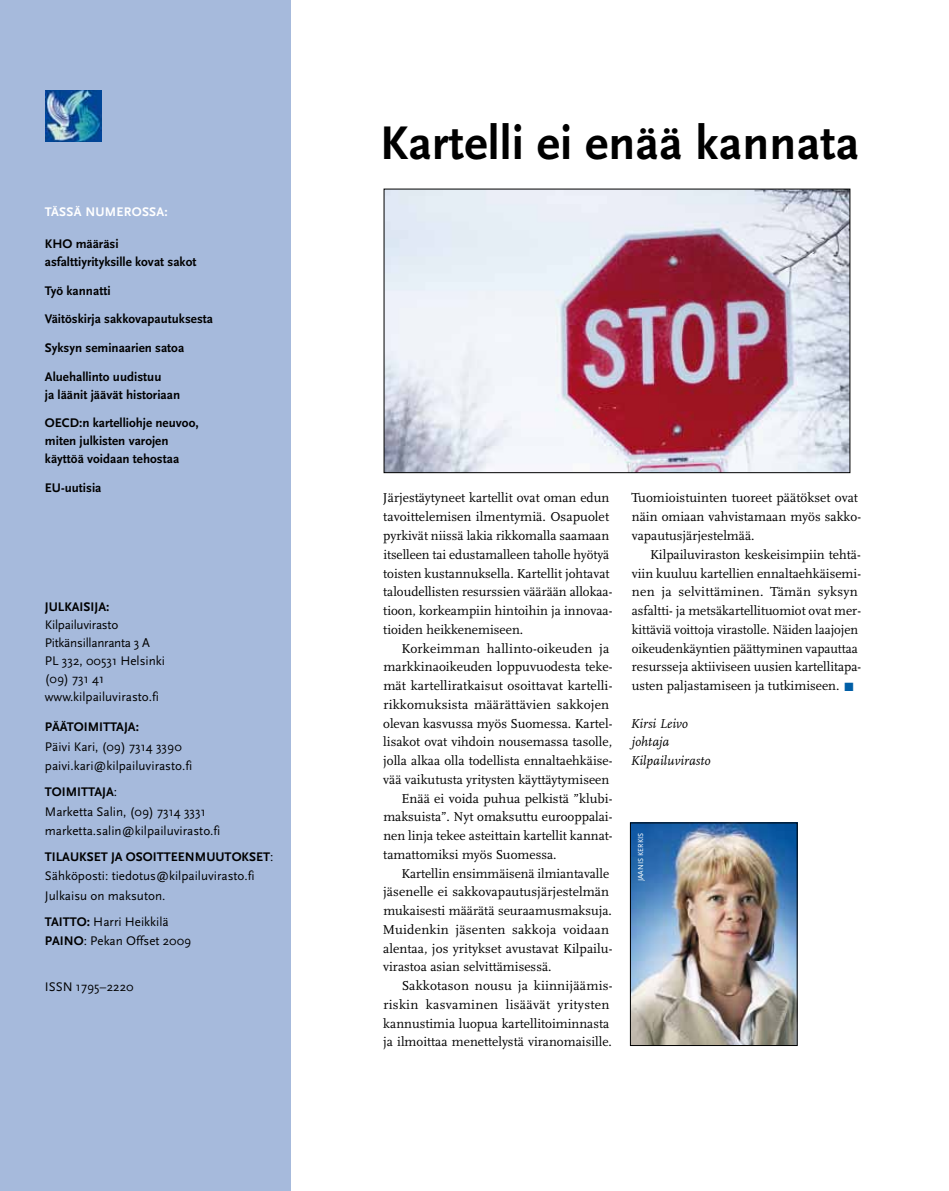
<style>
.page{position:relative;width:949px;height:1191px;background:#fff}
.page>*{position:absolute;margin:0;border:0;box-sizing:border-box;transform-origin:0 0}
.t1{font:700 49.2px "Scala Sans";letter-spacing:.005em;color:#000}
.t2{font:13.5px/18.8px "Scala";color:#000}
.t3{font:13.5px "Scala";letter-spacing:.02em;color:#000}
.t4{font:italic 13.5px/18.8px "Scala";letter-spacing:.005em;color:#000}
.t5{font:13.05px/19.5px "Scala Sans";color:#000}
.t6{font:700 13.05px/28.7px "Scala Sans";color:#000}
.t7{font:700 13.05px "Scala Sans";letter-spacing:.02em;color:#fff}
.t8{font:7.5px "Scala Sans";color:#fff}
.s1{font-weight:700}
.s2{color:#005ea6}
</style>
<div class="page">
<div style="left:0;top:0;width:291px;height:1191px;background:#a6badc"></div>
<img style="left:45px;top:90px;width:56px;height:51px">
<img style="left:632px;top:824px;width:163px;height:219px">
<img style="left:386px;top:191px;width:461px;height:280px">
<div style="left:384px;top:189px;width:465px;height:284px;border:1px solid #000"></div>
<p class="t7" style="left:45px;top:205px;width:124px">TÄSSÄ NUMEROSSA:</p>
<p class="t6" style="left:45px;top:235px;width:153px;line-height:18px">Kho määräsi asfalttiyrityksille kovat sakot</p>
<p class="t6" style="left:45px;top:276px;width:170px">Työ kannatti<br>Väitöskirja sakkovapautuksesta<br>Syksyn seminaarien satoa<br>Aluehallinto uudistuu</p>
<p class="t6" style="left:45px;top:380px;width:155px">ja läänit jäävät historiaan<br>OECD:n kartelliohje neuvoo,</p>
<p class="t6" style="left:45px;top:432px;width:136px;line-height:18px">miten julkisten varojen käyttöä voidaan tehostaa</p>
<p class="t6" style="left:45px;top:473px;width:58px">eu-uutisia</p>
<p class="t6" style="left:45px;top:593px;width:66px">Julkaisija:</p>
<p class="t5" style="left:45px;top:616px;width:122px;line-height:18px">Kilpailuvirasto<br>Pitkänsillanranta 3 A<br>PL 332, 00531 H elsinki (09) 731 41 www.kilpailuvirasto.fi</p>
<p class="t6" style="left:45px;top:713px;width:17px">Pääto</p>
<p class="t6" style="left:84px;top:713px;width:27px">imittaja</p>
<p class="t6" style="left:136px;top:713px;width:5px">:</p>
<p class="t5" style="left:45px;top:737px;width:149px">Päivi Kari, (09) 7314 3390 paivi.kari@kilpailuvirasto.fi</p>
<p class="t6" style="left:45px;top:778px;width:44px">Toim ittaja</p>
<p class="t5" style="left:45px;top:782px;width:177px;text-indent:69px">:<br>Marketta Salin, (09) 7314 3331 marketta.salin@kilpailuvirasto.fi</p>
<p class="t6" style="left:45px;top:842px;width:26px">Tilaukset</p>
<p class="t6" style="left:111px;top:842px;width:25px">ja oso</p>
<p class="t6" style="left:153px;top:842px;width:13px">itteenmuutokset</p>
<p class="t5" style="left:270px;top:847px;width:5px">:</p>
<p class="t5" style="left:45px;top:866px;width:211px">Sähköposti: tiedotus@kilpailuvirasto.fi<br>Julkaisu on maksuton.</p>
<p class="t5" style="left:45px;top:912px;width:148px"><span class="s1">TAITTO:</span> H arri H eikkilä<br><span class="s1">Paino</span>: Pekan Offset 2009</p>
<p class="t5" style="left:45px;top:977px;width:8px">ISSN</p>
<p class="t5" style="left:76px;top:977px;width:59px">1795–2220</p>
<h1 class="t1" style="left:380px;top:117px;width:480px">Kartelli ei enää kannata</h1>
<p class="t2" style="left:383px;top:489px;width:231px">Järjestäytyneet kartellit ovat oman edun tavoittelemisen ilmentymiä. Osapuolet pyrkivät niissä lakia rikkomalla saamaan itselleen tai edustamalleen taholle hyötyä toisten kustannuksella. Kartellit johtavat taloudellisten resurssien väärään allokaa&shy;tioon, korkeampiin hintoihin ja innovaa&shy;tioiden heikkenemiseen.</p>
<p class="t2" style="left:401px;top:639px;width:209px">Korkeimman hallinto-oikeuden ja</p>
<p class="t2" style="left:383px;top:658px;width:230px">markkinaoikeuden loppuvuodesta teke-</p>
<p class="t2" style="left:383px;top:676px;width:230px">mät kartelliratkaisut osoittavat kartelli-</p>
<p class="t2" style="left:383px;top:695px;width:227px">rikkomuksista määrättävien sakkojen</p>
<p class="t2" style="left:383px;top:714px;width:231px">olevan kasvussa myös Suomessa. Kartel-</p>
<p class="t2" style="left:383px;top:733px;width:230px">lisakot ovat vihdoin nousemassa tasolle,</p>
<p class="t2" style="left:383px;top:751px;width:231px">jolla alkaa olla todellista ennaltaehkäise-</p>
<p class="t2" style="left:383px;top:770px;width:227px">vää vaikutusta yritysten käyttäytymiseen</p>
<p class="t2" style="left:401px;top:789px;width:212px">Enää ei voida puhua pelkistä ”klubi-</p>
<p class="t2" style="left:383px;top:808px;width:230px">maksuista”. Nyt omaksuttu eurooppalai-</p>
<p class="t2" style="left:383px;top:826px;width:231px">nen linja tekee asteittain kartellit kannat-</p>
<p class="t2" style="left:383px;top:845px;width:175px">tamattomiksi myös Suomessa.</p>
<p class="t2" style="left:401px;top:864px;width:209px">Kartellin ensimmäisenä ilmiantavalle</p>
<p class="t2" style="left:383px;top:883px;width:227px">jäsenelle ei sakkovapautusjärjestelmän</p>
<p class="t2" style="left:383px;top:901px;width:230px">mukaisesti määrätä seuraamusmaksuja.</p>
<p class="t2" style="left:383px;top:920px;width:228px">Muidenkin jäsenten sakkoja voidaan</p>
<p class="t2" style="left:383px;top:939px;width:231px">alentaa, jos yritykset avustavat Kilpailu-</p>
<p class="t2" style="left:383px;top:958px;width:170px">virastoa asian selvittämisessä.</p>
<p class="t2" style="left:401px;top:976px;width:212px">Sakkotason nousu ja kiinnijäämis-</p>
<p class="t3" style="left:383px;top:997px;width:227px">riskin kasvaminen lisäävät yritysten</p>
<p class="t2" style="left:383px;top:1014px;width:227px">kannustimia luopua kartellitoiminnasta</p>
<p class="t2" style="left:383px;top:1033px;width:230px">ja ilmoittaa menettelystä viranomaisille.</p>
<p class="t2" style="left:631px;top:489px;width:231px">Tuomioistuinten tuoreet päätökset ovat näin omiaan vahvistamaan myös sakko&shy;vapautusjärjestelmää.</p>
<p class="t2" style="left:631px;top:545px;width:231px;text-indent:18px">Kilpailuviraston keskeisimpiin tehtä&shy;viin kuuluu kartellien ennaltaehkäisemi&shy;nen ja selvittäminen. Tämän syksyn asfaltti- ja metsäkartellituomiot ovat mer&shy;kittäviä voittoja virastolle. Näiden laajojen oikeudenkäyntien päättyminen vapauttaa resursseja aktiiviseen uusien kartellitapa&shy;usten paljastamiseen ja tutkimiseen. <span class="s2">■</span></p>
<p class="t4" style="left:630px;top:714px;width:81px">Kirsi Leivo johtaja<br>Kilpailuvirasto</p>
<p class="t8" style="left:636px;top:856px;width:19px;rotate:-90deg">KER KIS</p>
<p class="t8" style="left:636px;top:881px;width:8px;rotate:-90deg">JAANIS</p>
</div>
